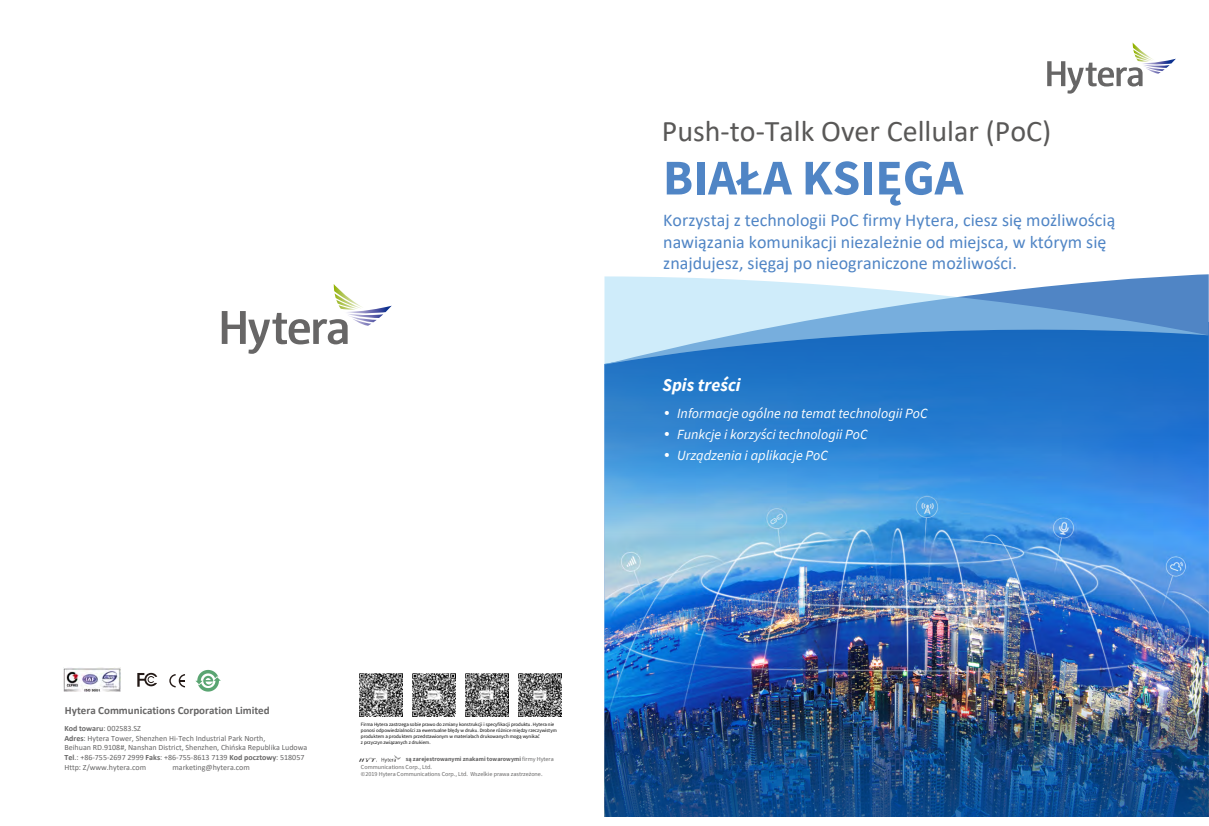
<style>
.page{position:relative;width:1209px;height:826px;background:#fff}
.page>*{position:absolute;margin:0;border:0;box-sizing:border-box;transform-origin:0 0}
.t1{font:700 50px "Source Sans Pro";color:#5085c5}
.t2{font:30px "Calibri";color:#595857}
.t3{font:18px/21.7px "Calibri";color:#5085c5}
.t4{font:italic 700 18px "Source Sans Pro";color:#fff}
.t5{font:italic 14px/21.1px "Source Sans Pro";color:#fff}
.t6{font:700 11px "Calibri";color:#676666}
.t7{font:8px/9.6px "Calibri";color:#676666}
.t8{font:6.1px/7.3px "Source Sans Pro";color:#676666}
.t9{font:5px/6px "Source Sans Pro";color:#000}
.s1{font-weight:700}
.s2{font-style:inherit}
</style>
<div class="page">
<img style="left:604px;top:364px;width:604px;height:453px">
<svg style="left:1047px;top:42px;width:129px;height:52px"></svg>
<svg style="left:604px;top:276px;width:604px;height:88px;background:#7baddc"></svg>
<svg style="left:169px;top:674px;width:16px;height:13px"></svg>
<img style="left:64px;top:668px;width:56px;height:23px">
<svg style="left:195px;top:670px;width:26px;height:21px"></svg>
<svg style="left:137px;top:673px;width:20px;height:14px"></svg>
<img style="left:465px;top:673px;width:43px;height:43px">
<img style="left:359px;top:673px;width:43px;height:43px">
<img style="left:519px;top:673px;width:43px;height:43px">
<img style="left:412px;top:673px;width:43px;height:43px">
<svg style="left:359px;top:755px;width:42px;height:8px"></svg>
<svg style="left:222px;top:284px;width:170px;height:70px"></svg>
<svg style="left:665px;top:411px;width:4px;height:4px"></svg>
<svg style="left:665px;top:432px;width:4px;height:4px"></svg>
<svg style="left:665px;top:453px;width:4px;height:4px"></svg>
<h3 class="t6" style="left:65px;top:702px;width:206px">Hytera Communications Corporation Limited</h3>
<p class="t7" style="left:64px;top:723px;width:244px"><span class="s1">Kod towaru</span>: 002583.SZ<br><span class="s1">Adres</span>: Hytera Tower, Shenzhen Hi-Tech Industrial Park North,<br>Beihuan RD.9108#, Nanshan District, Shenzhen, Chińska Republika Ludowa <span class="s1">Tel</span>.: +86-755-2697 2999 <span class="s1">Faks</span>: +86-755-8613 7139 <span class="s1">Kod pocztowy</span>: 518057<br>Http: Z/www.hytera.com</p>
<h3 class="t7" style="left:172px;top:762px;width:79px">marketing@hytera.com</h3>
<p class="t9" style="left:361px;top:721px;width:197px">Firma Hytera zastrzega sobie prawo do zmiany konstrukcji i specyfikacji produktu. Hytera nie ponosi odpowiedzialności za ewentualne błędy w druku. Drobne różnice między rzeczywistym produktem a produktem przedstawionym w materiałach drukowanych mogą wynikać<br>z przyczyn związanych z drukiem.</p>
<p class="t8" style="left:361px;top:756px;width:194px;text-indent:45px"><span class="s1">są zarejestrowanymi znakami towarowymi</span> firmy Hytera<br>Communications Corp., Ltd.<br>©2019 Hytera Communicatio<span class="s2">ns Corp., Ltd. Wszelkie prawa zastrzeżone.</span></p>
<h2 class="t2" style="left:662px;top:110px;width:391px">Push-to-Talk Over Cellular (PoC)</h2>
<h1 class="t1" style="left:663px;top:144px;width:302px">BIAŁA KSIĘGA</h1>
<h3 class="t3" style="left:663px;top:209px;width:453px">Korzystaj z technologii PoC firmy Hytera, ciesz się możliwością nawiązania komunikacji niezależnie od miejsca, w którym się znajdujesz, sięgaj po nieograniczone możliwości.</h3>
<h3 class="t4" style="left:662px;top:372px;width:80px">Spis treści</h3>
<h3 class="t5" style="left:677px;top:403px;width:252px">Informacje ogólne na temat technologii PoC<br>Funkcje i korzyści technologii PoC<br>Urządzenia i aplikacje PoC</h3>
</div>
